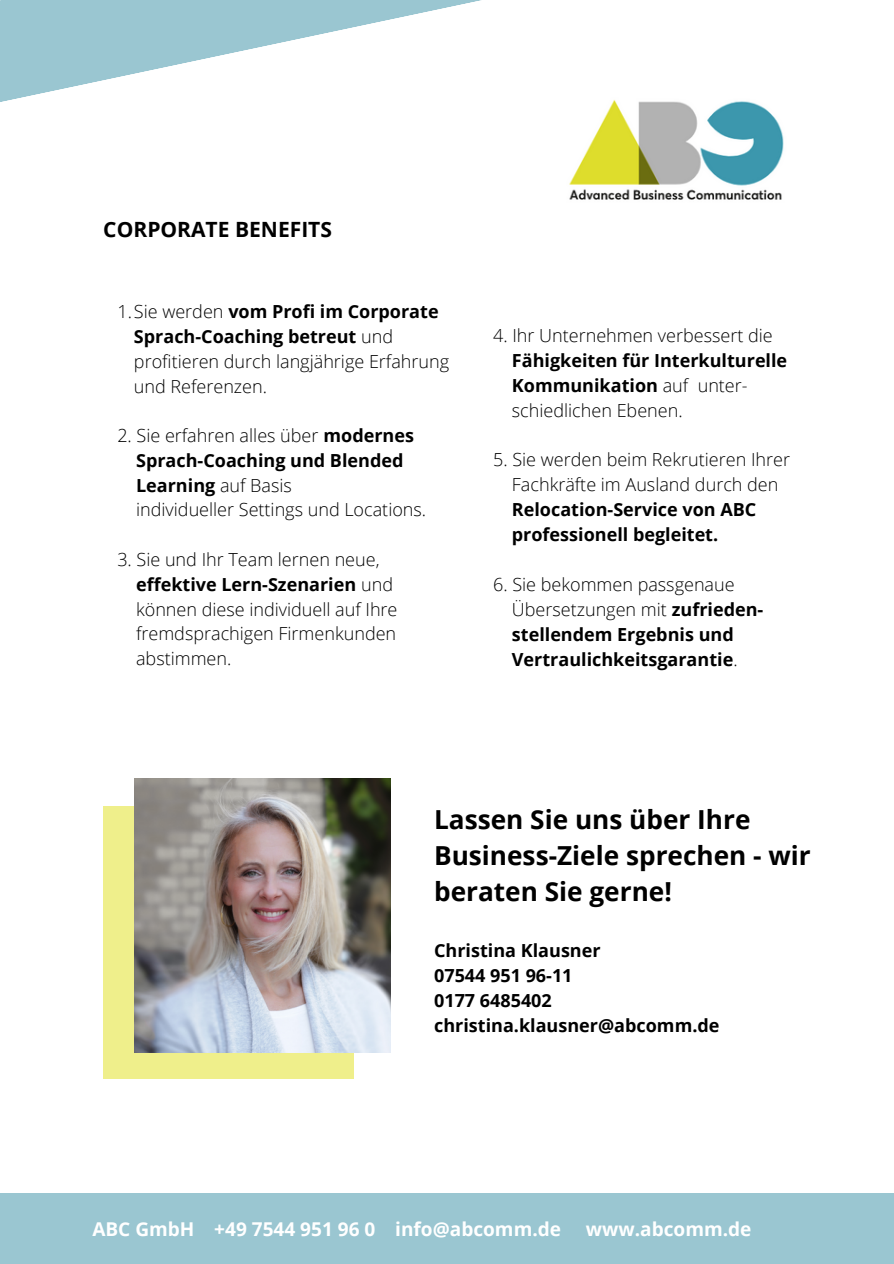
<style>
.page{position:relative;width:894px;height:1264px;background:#fff}
.page>*{position:absolute;margin:0;border:0;box-sizing:border-box;transform-origin:0 0}
.t1{font:700 26.25px/36px "Open Sans";color:#000}
.t2{font:700 21px "Open Sans";color:#000}
.t3{font:700 19.05px "Open Sans";color:#fff}
.t4{font:300 18px/24.8px "Open Sans";color:#000}
.t5{font:700 18px/24.8px "Open Sans";color:#000}
.s1{font-weight:700}
.s2{font-weight:300}
</style>
<div class="page">
<img style="left:569px;top:100px;width:215px;height:100px">
<svg style="left:0;top:0;width:481px;height:102px"></svg>
<div style="left:0;top:1193px;width:893px;height:70px;background:#9ac6d1"></div>
<div style="left:103px;top:805px;width:251px;height:273px;background:#efef8b"></div>
<img style="left:135px;top:778px;width:255px;height:274px">
<p class="t2" style="left:103px;top:215px;width:230px">CORPORATE BENEFITS</p>
<p class="t4" style="left:134px;top:299px;width:316px;text-indent:-16px">1.Sie werden <span class="s1">vom Profi im Corporate<br>Sprach-Coaching betreut</span> und profitieren durch langjährige Erfahrung und Referenzen.</p>
<p class="t4" style="left:136px;top:422px;width:291px;text-indent:-19px">2. Sie erfahren alles über <span class="s1">modernes<br>Sprach-Coaching und Blended<br>Learning</span> auf Basis<br>individueller Settings und Locations.</p>
<p class="t4" style="left:136px;top:546px;width:263px;text-indent:-19px">3. Sie und Ihr Team lernen neue, <span class="s1">effektive Lern-Szenarien</span> und können diese individuell auf Ihre fremdsprachigen Firmenkunden abstimmen.</p>
<p class="t4" style="left:493px;top:323px;width:281px">4. Ihr Unternehmen verbessert die</p>
<p class="t5" style="left:511px;top:348px;width:277px">Fähigkeiten für Interkulturelle<br>Kommunikation <span class="s2">auf unter&shy;schiedlichen Ebenen.</span></p>
<p class="t4" style="left:493px;top:447px;width:298px;text-align:center">5. Sie werden beim Rekrutieren Ihrer<br>Fachkräfte im Ausland durch den</p>
<p class="t5" style="left:511px;top:496px;width:246px">Relocation-Service von ABC professionell begleitet.</p>
<p class="t5" style="left:511px;top:572px;width:253px;text-indent:-19px"><span class="s2">6. Sie bekommen passgenaue<br>Übersetzungen mit</span> zufrieden&shy;stellendem Ergebnis und<br>Vertraulichkeitsgarantie<span class="s2">.</span></p>
<h1 class="t1" style="left:434px;top:800px;width:378px">Lassen Sie uns über Ihre<br>Business-Ziele sprechen - wir beraten Sie gerne!</h1>
<p class="t5" style="left:434px;top:937px;width:287px">Christina Klausner<br>07544 951 96-11<br>0177 6485402 christina.klausner@abcomm.de</p>
<p class="t3" style="left:92px;top:1215px;width:470px">ABC GmbH +49 7544 951 96 0 info@abcomm.de</p>
<p class="t3" style="left:585px;top:1215px;width:167px">www.abcomm.de</p>
</div>
